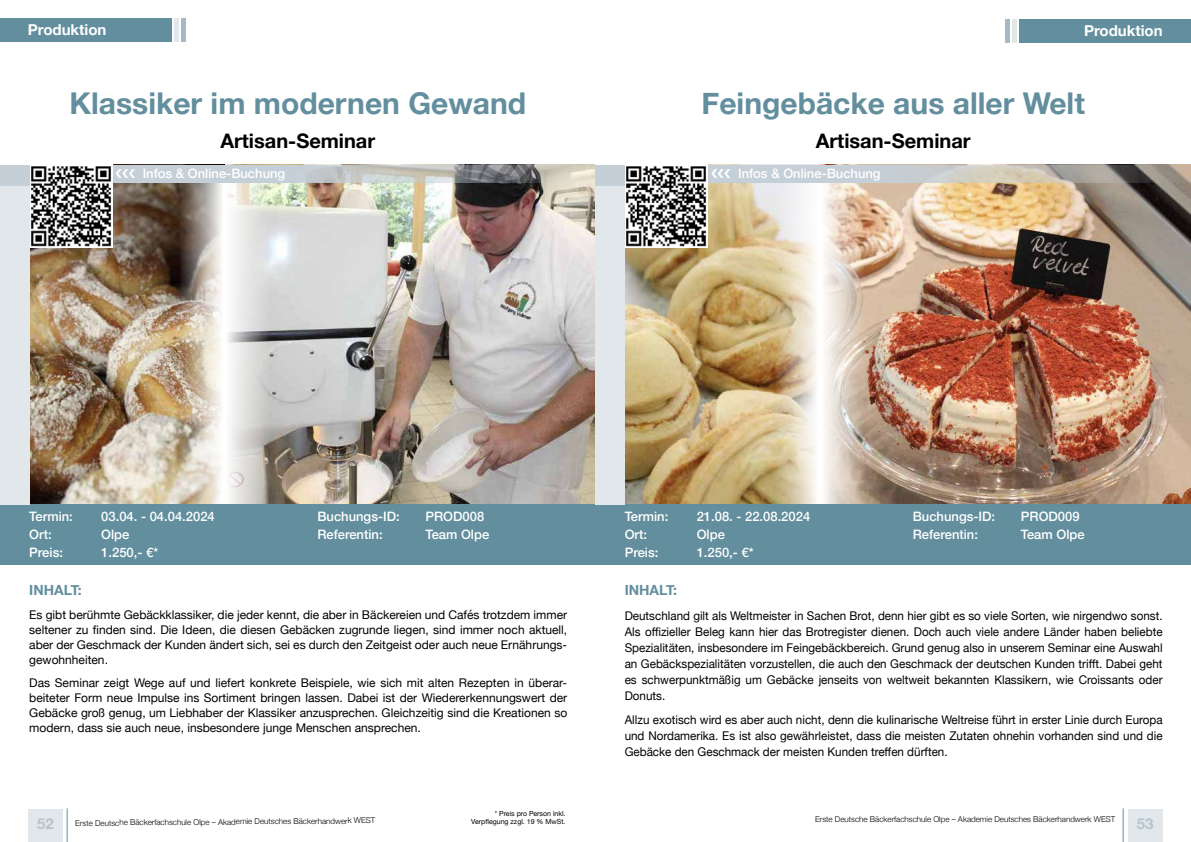
<style>
.page{position:relative;width:1191px;height:842px;background:#fff}
.page>*{position:absolute;margin:0;border:0;box-sizing:border-box;transform-origin:0 0}
.t1{font:700 30px "Helvetica Neue";color:#628e9e}
.t2{font:700 20px "Helvetica Neue";color:#000}
.t3{font:700 15px "Helvetica Neue";color:#fff}
.t4{font:700 15px "Helvetica Neue";color:#b6c4cd}
.t5{font:700 14px "Helvetica Neue";color:#628e9e}
.t6{font:500 13px "Helvetica Neue";color:#fff}
.t7{font:12px/16px "Helvetica Neue";color:#000;text-align:justify}
.t8{font:300 8px "Helvetica Neue";color:#000}
.t9{font:7px/8px "Helvetica Neue";color:#000;text-align:right}
</style>
<div class="page">
<div style="left:1019px;top:20px;width:172px;height:23px;background:#628e9e"></div>
<div style="left:1012px;top:20px;width:5px;height:23px;background:#e2e7eb"></div>
<div style="left:1005px;top:20px;width:5px;height:23px;background:#a6b8c4"></div>
<div style="left:0;top:19px;width:172px;height:23px;background:#628e9e"></div>
<div style="left:174px;top:19px;width:5px;height:23px;background:#e2e7eb"></div>
<hr style="left:181px;top:19px;width:4px;height:23px;background:#a6b8c4">
<div style="left:1128px;top:808px;width:34px;height:34px;background:#e2e7eb"></div>
<div style="left:28px;top:808px;width:35px;height:34px;background:#e2e7eb"></div>
<hr style="left:67px;top:808px;width:1px;height:34px;background:#628e9e">
<hr style="left:1122px;top:808px;width:1px;height:34px;background:#628e9e">
<img style="left:625px;top:182px;width:149px;height:323px">
<img style="left:865px;top:182px;width:325px;height:323px">
<svg style="left:820px;top:182px;width:45px;height:323px"></svg>
<svg style="left:774px;top:182px;width:46px;height:323px"></svg>
<img style="left:269px;top:182px;width:326px;height:323px">
<img style="left:29px;top:182px;width:150px;height:323px">
<svg style="left:224px;top:182px;width:45px;height:323px"></svg>
<img style="left:179px;top:182px;width:45px;height:323px">
<div style="left:0;top:505px;width:595px;height:60px;background:#628e9e"></div>
<div style="left:112px;top:165px;width:168px;height:17px;background:#c5cfd7"></div>
<svg style="left:280px;top:165px;width:315px;height:17px;background:#b3b4b1"></svg>
<img style="left:29px;top:165px;width:83px;height:83px">
<div style="left:0;top:186px;width:29px;height:319px;background:#e2e7eb"></div>
<div style="left:0;top:165px;width:29px;height:21px;background:#c5cfd7"></div>
<div style="left:587px;top:505px;width:604px;height:60px;background:#628e9e"></div>
<div style="left:707px;top:165px;width:168px;height:17px;background:#c5cfd7"></div>
<svg style="left:875px;top:165px;width:316px;height:17px;background:#b3b0a9"></svg>
<img style="left:624px;top:165px;width:83px;height:83px">
<div style="left:595px;top:186px;width:29px;height:319px;background:#e2e7eb"></div>
<div style="left:595px;top:165px;width:29px;height:21px;background:#c5cfd7"></div>
<p class="t3" style="left:28px;top:18px;width:80px">Produktion</p>
<p class="t3" style="left:1084px;top:19px;width:80px">Produktion</p>
<h1 class="t1" style="left:70px;top:80px;width:458px">Klassiker im modernen Gewand</h1>
<h2 class="t2" style="left:220px;top:125px;width:156px">Artisan-Seminar</h2>
<p class="t6" style="left:143px;top:163px;width:144px">Infos &amp; Online-Buchung</p>
<h1 class="t1" style="left:701px;top:80px;width:385px">Feingebäcke aus aller Welt</h1>
<h2 class="t2" style="left:816px;top:125px;width:156px">Artisan-Seminar</h2>
<p class="t6" style="left:738px;top:163px;width:144px">Infos &amp; Online-Buchung</p>
<p class="t6" style="left:29px;top:506px;width:45px">Termin:</p>
<p class="t6" style="left:101px;top:506px;width:115px">03.04. - 04.04.2024</p>
<p class="t6" style="left:317px;top:506px;width:84px">Buchungs-ID:</p>
<p class="t6" style="left:425px;top:506px;width:60px">PROD008</p>
<p class="t6" style="left:29px;top:524px;width:24px">Ort:</p>
<p class="t6" style="left:101px;top:524px;width:30px">Olpe</p>
<p class="t6" style="left:317px;top:524px;width:67px">Referentin:</p>
<p class="t6" style="left:425px;top:524px;width:65px">Team Olpe</p>
<p class="t6" style="left:29px;top:542px;width:35px">Preis:</p>
<p class="t6" style="left:101px;top:542px;width:58px">1.250,- €*</p>
<p class="t5" style="left:29px;top:579px;width:54px">INHALT:</p>
<p class="t7" style="left:29px;top:608px;width:539px;line-height:15px">Es gibt berühmte Gebäckklassiker, die jeder kennt, die aber in Bäckereien und Cafés trotzdem immer seltener zu finden sind. Die Ideen, die diesen Gebäcken zugrunde liegen, sind immer noch aktuell, aber der Geschmack der Kunden ändert sich, sei es durch den Zeitgeist oder auch neue Ernährungs&shy;gewohnheiten.</p>
<p class="t7" style="left:29px;top:676px;width:539px;line-height:15px">Das Seminar zeigt Wege auf und liefert konkrete Beispiele, wie sich mit alten Rezepten in überar&shy;beiteter Form neue Impulse ins Sortiment bringen lassen. Dabei ist der Wiedererkennungswert der Gebäcke groß genug, um Liebhaber der Klassiker anzusprechen. Gleichzeitig sind die Kreationen so modern, dass sie auch neue, insbesondere junge Menschen ansprechen.</p>
<p class="t6" style="left:624px;top:506px;width:45px">Termin:</p>
<p class="t6" style="left:696px;top:506px;width:115px">21.08. - 22.08.2024</p>
<p class="t6" style="left:912px;top:506px;width:84px">Buchungs-ID:</p>
<p class="t6" style="left:1020px;top:506px;width:60px">PROD009</p>
<p class="t6" style="left:624px;top:524px;width:24px">Ort:</p>
<p class="t6" style="left:696px;top:524px;width:30px">Olpe</p>
<p class="t6" style="left:912px;top:524px;width:67px">Referentin:</p>
<p class="t6" style="left:1020px;top:524px;width:65px">Team Olpe</p>
<p class="t6" style="left:624px;top:542px;width:35px">Preis:</p>
<p class="t6" style="left:696px;top:542px;width:58px">1.250,- €*</p>
<p class="t5" style="left:624px;top:579px;width:54px">INHALT:</p>
<p class="t7" style="left:624px;top:608px;width:539px">Deutschland gilt als Weltmeister in Sachen Brot, denn hier gibt es so viele Sorten, wie nirgendwo sonst.<br>Als offizieller Beleg kann hier das Brotregister dienen. Doch auch viele andere Länder haben beliebte Spezialitäten, insbesondere im Feingebäckbereich. Grund genug also in unserem Seminar eine Auswahl an Gebäckspezialitäten vorzustellen, die auch den Geschmack der deutschen Kunden trifft. Dabei geht es schwerpunktmäßig um Gebäcke jenseits von weltweit bekannten Klassikern, wie Croissants oder Donuts.</p>
<p class="t7" style="left:624px;top:713px;width:539px">Allzu exotisch wird es aber auch nicht, denn die kulinarische Weltreise führt in erster Linie durch Europa und Nordamerika. Es ist also gewährleistet, dass die meisten Zutaten ohnehin vorhanden sind und die Gebäcke den Geschmack der meisten Kunden treffen dürften.</p>
<p class="t9" style="left:471px;top:810px;width:96px">* Preis pro Person inkl.<br>Verpflegung zzgl. 19 % MwSt.</p>
<p class="t8" style="left:815px;top:812px;width:302px">Erste Deutsche Bäckerfachschule Olpe – Akademie Deutsches Bäckerhandwerk WEST</p>
<p class="t4" style="left:37px;top:812px;width:18px">52</p>
<p class="t8" style="left:75px;top:815px;width:302px">Erste Deutsche Bäckerfachschule Olpe – Akademie Deutsches Bäckerhandwerk WEST</p>
<p class="t4" style="left:1136px;top:812px;width:18px">53</p>
</div>
